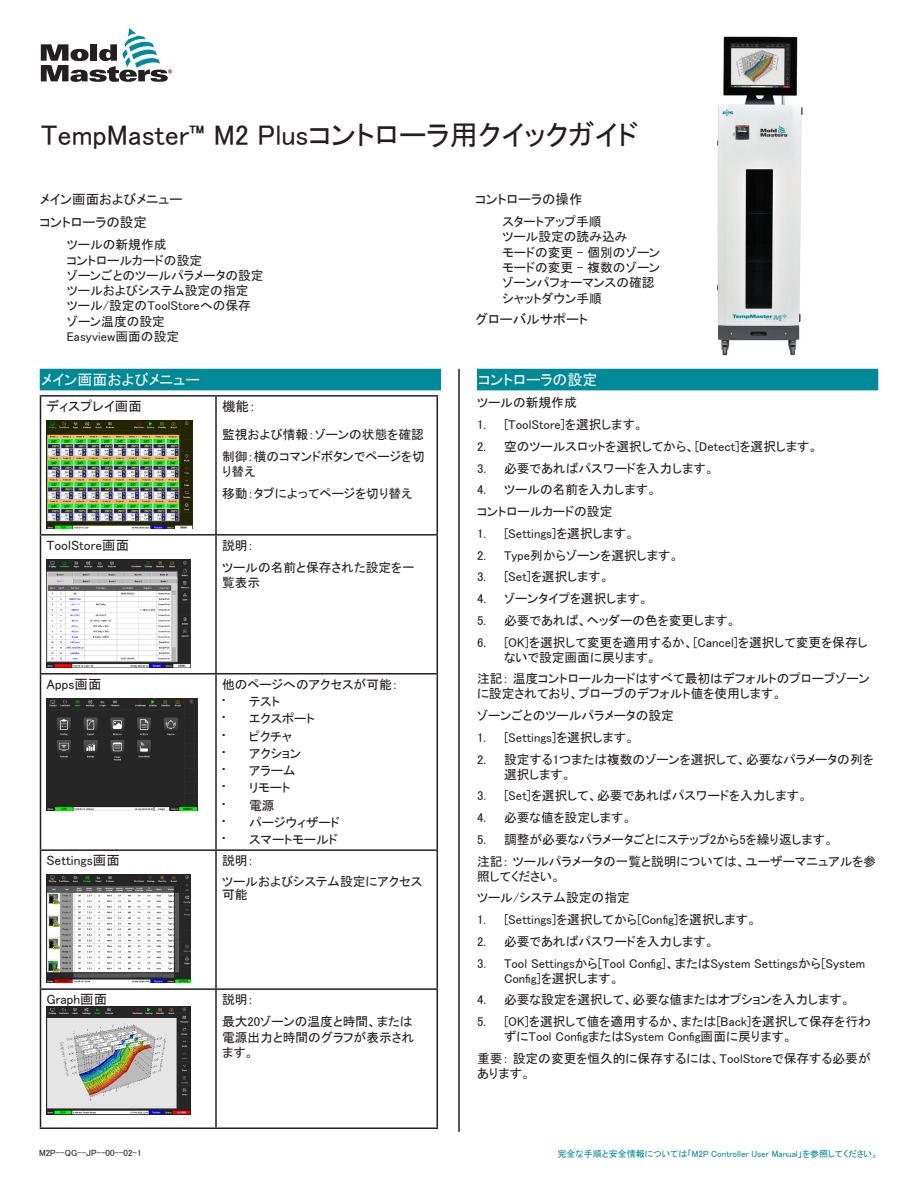
<style>
.page{position:relative;width:918px;height:1188px;background:#fff}
.page>*{position:absolute;margin:0;border:0;box-sizing:border-box;transform-origin:0 0}
.t1{font:28.5px "MS P Gothic";color:#231f20}
.Body_Text{font:15px "MS P Gothic";color:#fff}
.Body_Text-2{font:13.5px "MS P Gothic";color:#231f20}
.Body_Text-3{font:12.75px/15.3px "MS P Gothic";color:#231f20}
.Bullets{font:12.75px/13.5px "MS P Gothic";color:#231f20}
.t2{font:9px "MS P Gothic";color:#008996}
.t3{font:9px "MS P Gothic";color:#231f20}
.s1{font-size:16.5px}
</style>
<div class="page">
<svg style="left:41px;top:28px;width:131px;height:54px"></svg>
<img style="left:716px;top:36px;width:87px;height:320px">
<div style="left:478px;top:370px;width:400px;height:20px;background:#008996"></div>
<div style="left:477px;top:369px;width:401px;height:21px;border:2px solid #008996"></div>
<div style="left:40px;top:370px;width:400px;height:20px;background:#008996"></div>
<div style="left:40px;top:369px;width:401px;height:21px;border:2px solid #008996"></div>
<hr style="left:458px;top:369px;width:2px;height:763px;background:#231f20">
<hr style="left:40px;top:395px;width:176px;height:2px;background:#231f20">
<hr style="left:40px;top:397px;width:1px;height:137px;background:#231f20">
<hr style="left:216px;top:395px;width:222px;height:2px;background:#231f20">
<hr style="left:215px;top:397px;width:2px;height:137px;background:#231f20">
<hr style="left:437px;top:397px;width:1px;height:137px;background:#231f20">
<hr style="left:40px;top:534px;width:176px;height:2px;background:#231f20">
<hr style="left:40px;top:536px;width:1px;height:137px;background:#231f20">
<hr style="left:216px;top:534px;width:222px;height:2px;background:#231f20">
<hr style="left:215px;top:536px;width:2px;height:137px;background:#231f20">
<hr style="left:437px;top:536px;width:1px;height:137px;background:#231f20">
<hr style="left:40px;top:673px;width:176px;height:2px;background:#231f20">
<hr style="left:40px;top:675px;width:1px;height:174px;background:#231f20">
<hr style="left:216px;top:673px;width:222px;height:2px;background:#231f20">
<hr style="left:215px;top:675px;width:2px;height:174px;background:#231f20">
<hr style="left:437px;top:675px;width:1px;height:174px;background:#231f20">
<hr style="left:40px;top:849px;width:176px;height:2px;background:#231f20">
<hr style="left:40px;top:851px;width:1px;height:137px;background:#231f20">
<hr style="left:216px;top:849px;width:222px;height:2px;background:#231f20">
<hr style="left:215px;top:851px;width:2px;height:137px;background:#231f20">
<hr style="left:437px;top:851px;width:1px;height:137px;background:#231f20">
<hr style="left:40px;top:988px;width:176px;height:2px;background:#231f20">
<hr style="left:40px;top:990px;width:1px;height:137px;background:#231f20">
<hr style="left:216px;top:988px;width:222px;height:2px;background:#231f20">
<hr style="left:215px;top:990px;width:2px;height:137px;background:#231f20">
<hr style="left:437px;top:990px;width:1px;height:137px;background:#231f20">
<hr style="left:40px;top:1127px;width:176px;height:2px;background:#231f20">
<hr style="left:216px;top:1127px;width:222px;height:2px;background:#231f20">
<img style="left:46px;top:420px;width:147px;height:108px">
<img style="left:46px;top:559px;width:144px;height:108px">
<img style="left:46px;top:698px;width:152px;height:113px">
<img style="left:46px;top:875px;width:144px;height:108px">
<img style="left:46px;top:1007px;width:144px;height:107px">
<h1 class="t1" style="left:41px;top:120px;width:599px">TempMaster™ M2 Plusコントローラ用クイックガイド</h1>
<p class="Body_Text-2" style="left:40px;top:193px;width:144px">メイン画面およびメニュー</p>
<p class="Body_Text-2" style="left:40px;top:216px;width:109px">コントローラの設定</p>
<p class="Body_Text-3" style="left:67px;top:237px;width:198px">ツールの新規作成<br>コントロールカードの設定<br>ゾーンごとのツールパラメータの設定ツールおよびシステム設定の指定<br>ツール/設定のToolStoreへの保存ゾーン温度の設定<br>Easyview画面の設定</p>
<p class="Body_Text-2" style="left:475px;top:192px;width:109px">コントローラの操作</p>
<p class="Body_Text-3" style="left:502px;top:214px;width:159px">スタートアップ手順<br>ツール設定の読み込み<br>モードの変更 - 個別のゾーンモードの変更 - 複数のゾーンゾーンパフォーマンスの確認シャットダウン手順</p>
<p class="Body_Text-2" style="left:475px;top:312px;width:114px">グローバルサポート</p>
<p class="Body_Text" style="left:41px;top:372px;width:160px">メイン画面およびメニュー</p>
<p class="Body_Text" style="left:478px;top:372px;width:121px">コントローラの設定</p>
<p class="Body_Text-2" style="left:46px;top:400px;width:97px">ディスプレイ画面</p>
<p class="Body_Text-2" style="left:222px;top:400px;width:35px">機能：</p>
<p class="Body_Text-3" style="left:222px;top:427px;width:203px">監視および情報：ゾーンの状態を確認</p>
<p class="Body_Text-3" style="left:222px;top:449px;width:204px">制御：横のコマンドボタンでページを切り替え</p>
<p class="Body_Text-3" style="left:222px;top:486px;width:192px">移動：タブによってページを切り替え</p>
<p class="Body_Text-2" style="left:46px;top:538px;width:84px">ToolStore画面</p>
<p class="Body_Text-3" style="left:222px;top:538px;width:33px">説明：</p>
<p class="Body_Text-3" style="left:222px;top:560px;width:194px">ツールの名前と保存された設定を一覧表示</p>
<p class="Body_Text-2" style="left:46px;top:677px;width:57px">Apps画面</p>
<p class="Body_Text-3" style="left:222px;top:677px;width:178px">他のページへのアクセスが可能：</p>
<p class="Body_Text-3" style="left:222px;top:694px;width:60px"><span class="s1">•</span> テスト</p>
<p class="Body_Text-3" style="left:222px;top:711px;width:94px"><span class="s1">•</span> エクスポート</p>
<p class="Body_Text-3" style="left:222px;top:728px;width:72px"><span class="s1">•</span> ピクチャ</p>
<p class="Body_Text-3" style="left:222px;top:746px;width:81px"><span class="s1">•</span> アクション</p>
<p class="Body_Text-3" style="left:222px;top:763px;width:75px"><span class="s1">•</span> アラーム</p>
<p class="Body_Text-3" style="left:222px;top:780px;width:70px"><span class="s1">•</span> リモート</p>
<p class="Body_Text-3" style="left:222px;top:797px;width:54px"><span class="s1">•</span> 電源</p>
<p class="Body_Text-3" style="left:222px;top:815px;width:119px"><span class="s1">•</span> パージウィザード</p>
<p class="Body_Text-3" style="left:222px;top:832px;width:117px"><span class="s1">•</span> スマートモールド</p>
<p class="Body_Text-2" style="left:46px;top:854px;width:75px">Settings画面</p>
<p class="Bullets" style="left:222px;top:854px;width:33px">説明：</p>
<p class="Bullets" style="left:222px;top:874px;width:202px">ツールおよびシステム設定にアクセス可能</p>
<p class="Body_Text-2" style="left:46px;top:993px;width:62px">Graph画面</p>
<p class="Body_Text-3" style="left:222px;top:992px;width:33px">説明：</p>
<p class="Body_Text-3" style="left:222px;top:1014px;width:194px">最大20ゾーンの温度と時間、または電源出力と時間のグラフが表示されます。</p>
<p class="t3" style="left:39px;top:1149px;width:104px">M2P--QG--JP--00--02-1</p>
<p class="Body_Text-3" style="left:477px;top:395px;width:101px">ツールの新規作成</p>
<p class="Body_Text-3" style="left:477px;top:417px;width:168px">1. [ToolStore]を選択します。</p>
<p class="Body_Text-3" style="left:477px;top:439px;width:342px">2. 空のツールスロットを選択してから、[Detect]を選択します。</p>
<p class="Body_Text-3" style="left:477px;top:460px;width:239px">3. 必要であればパスワードを入力します。</p>
<p class="Body_Text-3" style="left:477px;top:482px;width:181px">4. ツールの名前を入力します。</p>
<p class="Body_Text-3" style="left:477px;top:504px;width:137px">コントロールカードの設定</p>
<p class="Body_Text-3" style="left:477px;top:526px;width:159px">1. [Settings]を選択します。</p>
<p class="Body_Text-3" style="left:477px;top:547px;width:203px">2. Type列からゾーンを選択します。</p>
<p class="Body_Text-3" style="left:477px;top:569px;width:134px">3. [Set]を選択します。</p>
<p class="Body_Text-3" style="left:477px;top:591px;width:173px">4. ゾーンタイプを選択します。</p>
<p class="Body_Text-3" style="left:477px;top:613px;width:261px">5. 必要であれば、ヘッダーの色を変更します。</p>
<p class="Body_Text-3" style="left:504px;top:635px;width:365px;text-indent:-27px">6. [OK]を選択して変更を適用するか、[Cancel]を選択して変更を保存しないで設定画面に戻ります。</p>
<p class="Body_Text-3" style="left:477px;top:671px;width:394px">注記： 温度コントロールカードはすべて最初はデフォルトのプローブゾーンに設定されており、プローブのデフォルト値を使用します。</p>
<p class="Body_Text-3" style="left:477px;top:708px;width:198px">ゾーンごとのツールパラメータの設定</p>
<p class="Body_Text-3" style="left:477px;top:730px;width:159px">1. [Settings]を選択します。</p>
<p class="Body_Text-3" style="left:504px;top:752px;width:371px;text-indent:-27px">2. 設定する1つまたは複数のゾーンを選択して、必要なパラメータの列を選択します。</p>
<p class="Body_Text-3" style="left:477px;top:788px;width:332px">3. [Set]を選択して、必要であればパスワードを入力します。</p>
<p class="Body_Text-3" style="left:477px;top:810px;width:156px">4. 必要な値を設定します。</p>
<p class="Body_Text-3" style="left:477px;top:832px;width:358px">5. 調整が必要なパラメータごとにステップ2から5を繰り返します。</p>
<p class="Body_Text-3" style="left:477px;top:854px;width:401px">注記： ツールパラメータの一覧と説明については、ユーザーマニュアルを参照してください。</p>
<p class="Body_Text-3" style="left:477px;top:890px;width:154px">ツール/システム設定の指定</p>
<p class="Body_Text-3" style="left:477px;top:912px;width:281px">1. [Settings]を選択してから[Config]を選択します。</p>
<p class="Body_Text-3" style="left:477px;top:934px;width:239px">2. 必要であればパスワードを入力します。</p>
<p class="Body_Text-3" style="left:504px;top:956px;width:363px;text-indent:-27px">3. Tool Settingsから[Tool Config]、またはSystem Settingsから[System<br>Config]を選択します。</p>
<p class="Body_Text-3" style="left:477px;top:992px;width:375px">4. 必要な設定を選択して、必要な値またはオプションを入力します。</p>
<p class="Body_Text-3" style="left:504px;top:1014px;width:368px;text-indent:-27px">5. [OK]を選択して値を適用するか、または[Back]を選択して保存を行わずにTool ConfigまたはSystem Config画面に戻ります。</p>
<p class="Body_Text-3" style="left:477px;top:1051px;width:395px">重要： 設定の変更を恒久的に保存するには、ToolStoreで保存する必要があります。</p>
<p class="t2" style="left:558px;top:1149px;width:322px">完全な手順と安全情報については「M2P Controller User Manual」を参照してください。</p>
</div>
